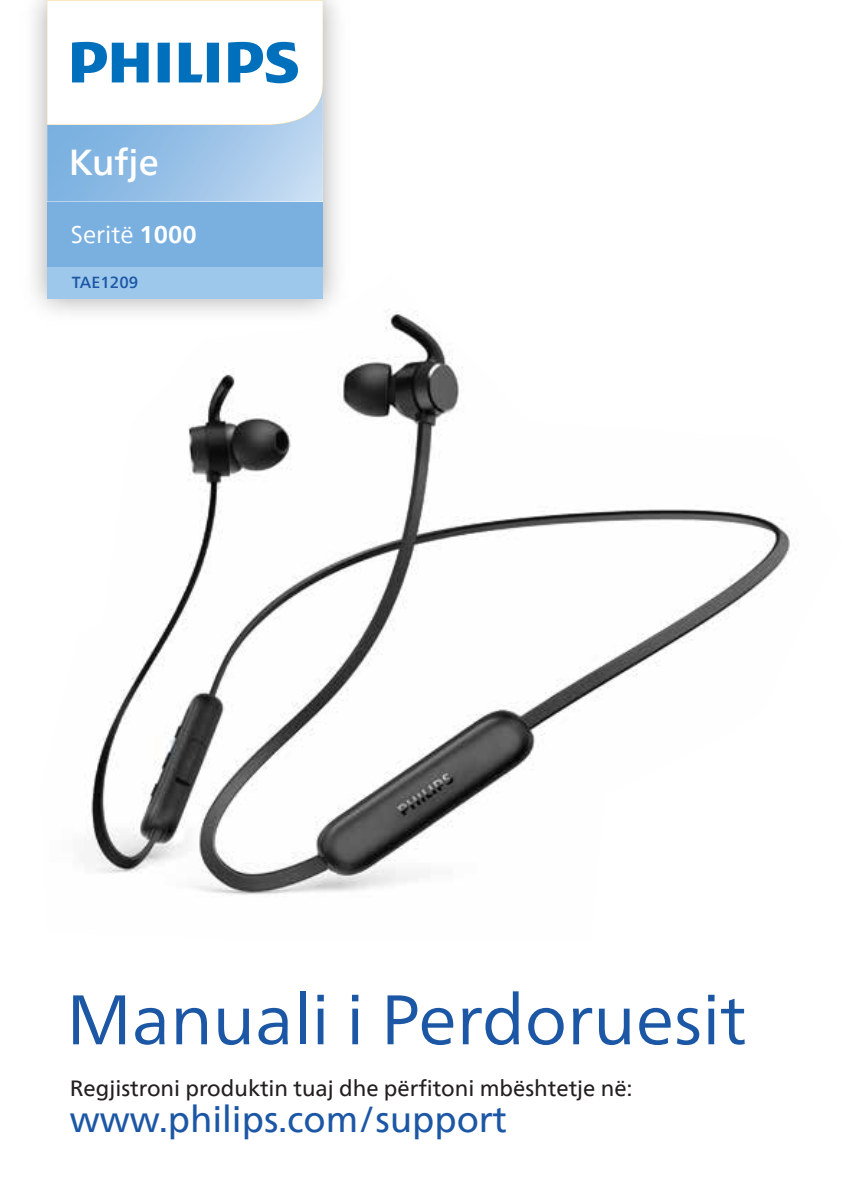
<style>
.page{position:relative;width:842px;height:1191px;background:#fff}
.page>*{position:absolute;margin:0;border:0;box-sizing:border-box;transform-origin:0 0}
.Body_Text__0{font:70px "Neue Frutiger World";color:#1c57a5}
.t_register{font:36px "Neue Frutiger World";color:#1c57a5}
.正文_0{font:500 36px "Neue Frutiger World";color:#fff}
.正文_0-2{font:24px "Neue Frutiger World";color:#fff}
.t_register-2{font:22px "Neue Frutiger World";color:#231f20}
.正文_0-3{font:500 16px "Neue Frutiger World";color:#1c57a5}
.s1{font-weight:700}
</style>
<div class="page">
<svg style="left:47px;top:0;width:276px;height:201px"></svg>
<div style="left:47px;top:201px;width:276px;height:66px;background:#79b0e0"></div>
<div style="left:47px;top:267px;width:276px;height:32px;background:#9ec8eb"></div>
<img style="left:40px;top:275px;width:751px;height:621px">
<p class="正文_0" style="left:69px;top:132px;width:92px">Kufje</p>
<p class="正文_0-2" style="left:71px;top:216px;width:127px">Seritë <span class="s1">1000</span></p>
<p class="正文_0-3" style="left:72px;top:269px;width:68px">TAE1209</p>
<p class="Body_Text__0" style="left:66px;top:965px;width:682px">Manuali i Perdoruesit</p>
<p class="t_register-2" style="left:70px;top:1070px;width:564px">Regjistroni produktin tuaj dhe përfitoni mbështetje në:</p>
<p class="t_register" style="left:70px;top:1090px;width:438px">www.philips.com/support</p>
</div>
